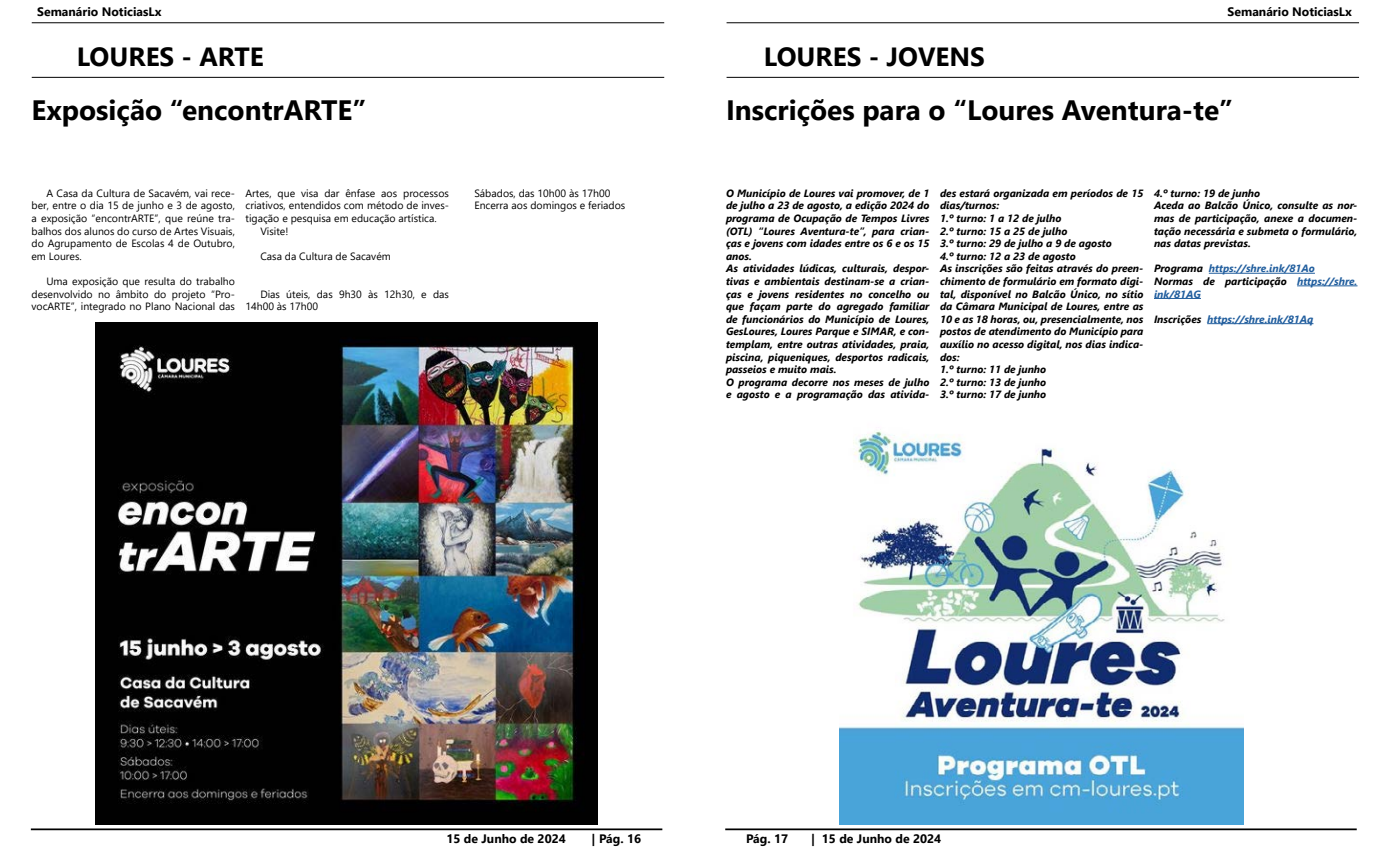
<style>
.page{position:relative;width:1389px;height:856px;background:#fff}
.page>*{position:absolute;margin:0;border:0;box-sizing:border-box;transform-origin:0 0}
.t1{font:700 28px "Segoe UI";color:#000}
.t2{font:700 26.25px "Segoe UI";color:#000}
.t3{font:700 12.25px "Segoe UI";color:#000}
.t4{font:italic 700 10.5px/12.6px "Segoe UI";color:#000}
.t5{font:10.5px/12.6px "Segoe UI";color:#000;text-align:justify}
.t6{font:italic 700 10.5px/12.6px "Segoe UI";color:#215e9e}
.s1{color:#000}
</style>
<div class="page">
<hr style="left:32px;top:77px;width:632px;height:1px;background:#000">
<hr style="left:31px;top:828px;width:631px;height:2px;background:#000">
<hr style="left:725px;top:828px;width:632px;height:2px;background:#000">
<hr style="left:727px;top:22px;width:632px;height:1px;background:#000">
<hr style="left:32px;top:22px;width:632px;height:1px;background:#000">
<hr style="left:727px;top:77px;width:632px;height:1px;background:#000">
<img style="left:96px;top:323px;width:501px;height:501px">
<hr style="left:1209px;top:273px;width:106px;height:1px;background:#215e9e">
<hr style="left:1297px;top:285px;width:60px;height:1px;background:#215e9e">
<hr style="left:1154px;top:298px;width:47px;height:1px;background:#215e9e">
<hr style="left:1207px;top:323px;width:106px;height:1px;background:#215e9e">
<img style="left:840px;top:427px;width:404px;height:397px">
<p class="t3" style="left:37px;top:0;width:126px">Semanário NoticiasLx</p>
<p class="t3" style="left:1228px;top:0;width:126px">Semanário NoticiasLx</p>
<h2 class="t2" style="left:77px;top:32px;width:188px">LOURES - ARTE</h2>
<h1 class="t1" style="left:32px;top:83px;width:336px">Exposição “encontrARTE”</h1>
<p class="t5" style="left:31px;top:186px;width:205px;text-indent:15px">A Casa da Cultura de Sacavém, vai rece&shy;ber, entre o dia 15 de junho e 3 de agosto, a exposição “encontrARTE”, que reúne tra&shy;balhos dos alunos do curso de Artes Visuais, do Agrupamento de Escolas 4 de Outubro, em Loures.</p>
<p class="t5" style="left:31px;top:274px;width:205px;text-indent:15px">Uma exposição que resulta do trabalho desenvolvido no âmbito do projeto “Pro&shy;vocARTE”, integrado no Plano Nacional das</p>
<p class="t5" style="left:245px;top:186px;width:205px">Artes, que visa dar ênfase aos processos</p>
<p class="t5" style="left:245px;top:198px;width:205px">criativos, entendidos com método de inves-</p>
<p class="t5" style="left:245px;top:211px;width:193px">tigação e pesquisa em educação artística.</p>
<p class="t5" style="left:260px;top:223px;width:30px">Visite!</p>
<p class="t5" style="left:260px;top:249px;width:132px">Casa da Cultura de Sacavém</p>
<p class="t5" style="left:245px;top:286px;width:205px;text-indent:15px">Dias úteis, das 9h30 às 12h30, e das<br>14h00 às 17h00</p>
<p class="t5" style="left:474px;top:186px;width:152px">Sábados, das 10h00 às 17h00<br>Encerra aos domingos e feriados</p>
<h2 class="t2" style="left:764px;top:32px;width:223px">LOURES - JOVENS</h2>
<h1 class="t1" style="left:726px;top:83px;width:509px">Inscrições para o “Loures Aventura-te”</h1>
<p class="t4" style="left:726px;top:185px;width:205px">O Município de Loures vai promover, de 1 de julho a 23 de agosto, a edição 2024 do programa de Ocupação de Tempos Livres (OTL) “Loures Aventura-te”, para crian&shy;ças e jovens com idades entre os 6 e os 15 anos.<br>As atividades lúdicas, culturais, despor&shy;tivas e ambientais destinam-se a crian&shy;ças e jovens residentes no concelho ou que façam parte do agregado familiar de funcionários do Município de Loures, GesLoures, Loures Parque e SIMAR, e con&shy;templam, entre outras atividades, praia, piscina, piqueniques, desportos radicais, passeios e muito mais.<br>O programa decorre nos meses de julho e agosto e a programação das ativida-</p>
<p class="t4" style="left:940px;top:185px;width:205px">des estará organizada em períodos de 15 dias/turnos:<br>1.º turno: 1 a 12 de julho<br>2.º turno: 15 a 25 de julho<br>3.º turno: 29 de julho a 9 de agosto<br>4.º turno: 12 a 23 de agosto<br>As inscrições são feitas através do preen&shy;chimento de formulário em formato digi&shy;tal, disponível no Balcão Único, no sítio da Câmara Municipal de Loures, entre as<br>10 e as 18 horas, ou, presencialmente, nos postos de atendimento do Município para auxílio no acesso digital, nos dias indica&shy;dos:<br>1.º turno: 11 de junho<br>2.º turno: 13 de junho<br>3.º turno: 17 de junho</p>
<p class="t4" style="left:1154px;top:185px;width:205px">4.º turno: 19 de junho<br>Aceda ao Balcão Único, consulte as nor&shy;mas de participação, anexe a documen&shy;tação necessária e submeta o formulário, nas datas previstas.</p>
<p class="t6" style="left:1154px;top:261px;width:205px"><span class="s1">Programa</span> https://shre.ink/81Ao<br><span class="s1">Normas de participação</span> https://shre. ink/81AG</p>
<p class="t6" style="left:1154px;top:311px;width:161px"><span class="s1">Inscrições</span> https://shre.ink/81Aq</p>
<p class="t3" style="left:446px;top:826px;width:121px">15 de Junho de 2024</p>
<p class="t3" style="left:592px;top:826px;width:51px">| Pág. 16</p>
<p class="t3" style="left:746px;top:826px;width:44px">Pág. 17</p>
<p class="t3" style="left:811px;top:826px;width:132px">| 15 de Junho de 2024</p>
</div>
